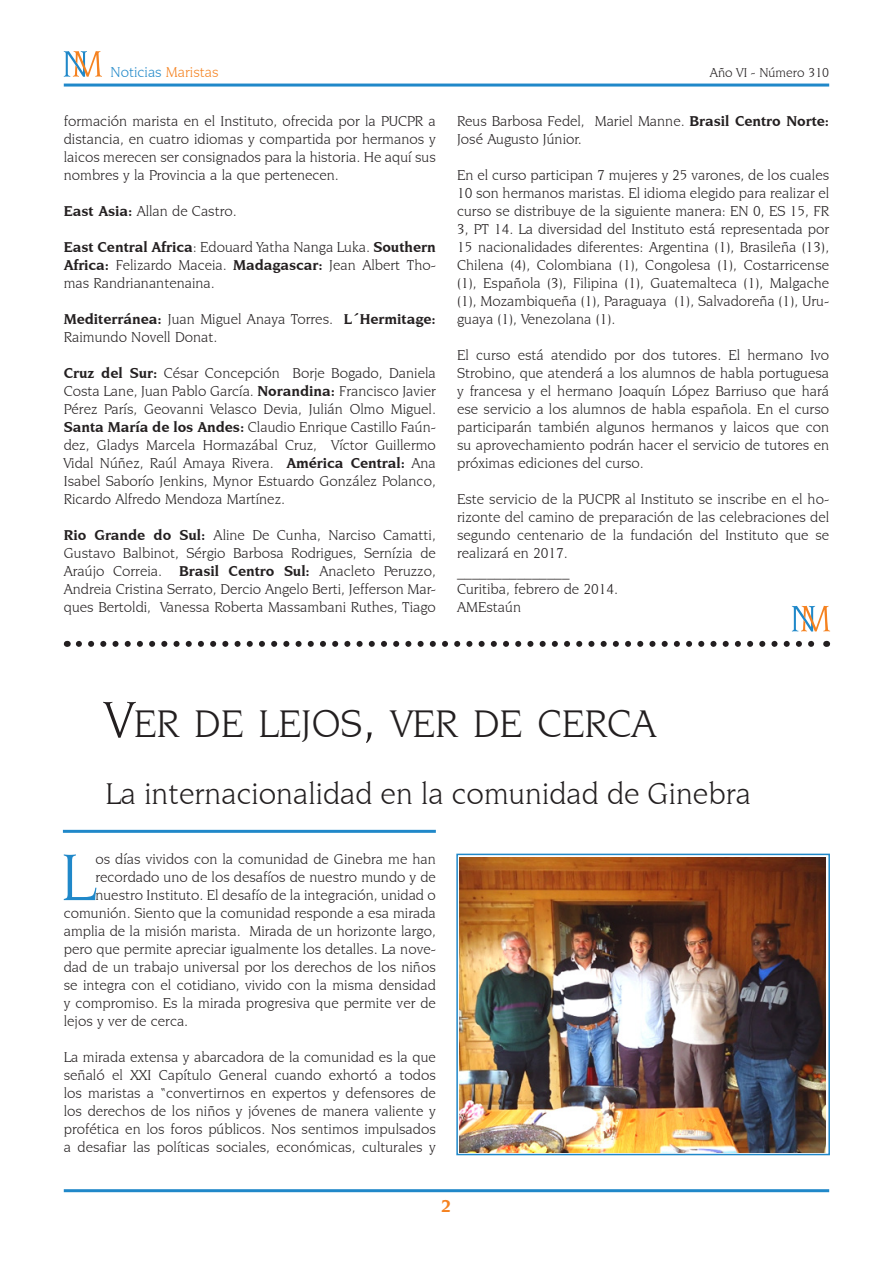
<style>
.page{position:relative;width:893px;height:1263px;background:#fff}
.page>*{position:absolute;margin:0;border:0;box-sizing:border-box;transform-origin:0 0}
.paragrafo4ComMaiuscu{font:70.2px "Novarese IT Cby BT";color:#2088c9}
.Titolo{font:40.5px "Novarese IT Cby BT";color:#231f20}
.Sottotitolo{font:31.5px "Novarese IT Cby BT";color:#231f20}
.Normale{font:700 18px "Novarese IT Cby BT";color:#f58220}
.paragrafo4{font:15px/18px "Novarese IT Cby BT";color:#231f20;text-align:justify}
.paragrafo4ComMaiuscu-2{font:15px "Novarese IT Cby BT";color:#231f20}
.paragrafoSemDopo{font:15px/18px "Novarese IT Cby BT";color:#231f20;text-align:justify}
.Normale-2{font:15px "Novarese IT Cby BT";color:#2088c9}
.Normale-3{font:13.5px "Novarese IT Cby BT";color:#231f20}
.s1{color:#f58220}
.s2{font-weight:700}
.s3{font-size:54px}
</style>
<div class="page">
<hr style="left:64px;top:84px;width:765px;height:3px;background:#2088c9">
<hr style="left:64px;top:1189px;width:765px;height:3px;background:#2088c9">
<svg style="left:64px;top:51px;width:38px;height:26px"></svg>
<hr style="left:63px;top:830px;width:373px;height:3px;background:#2088c9">
<svg style="left:79px;top:641px;width:736px;height:6px"></svg>
<svg style="left:792px;top:606px;width:38px;height:25px"></svg>
<img style="left:460px;top:858px;width:366px;height:294px">
<div style="left:456px;top:854px;width:374px;height:301px;border:2px solid #2088c9"></div>
<p class="Normale-2" style="left:111px;top:63px;width:110px">Noticias <span class="s1">Maristas</span></p>
<p class="Normale-3" style="left:710px;top:64px;width:121px">Año VI - Número 310</p>
<p class="paragrafo4" style="left:64px;top:112px;width:374px">formación marista en el Instituto, ofrecida por la PUCPR a distancia, en cuatro idiomas y compartida por hermanos y laicos merecen ser consignados para la historia. He aquí sus nombres y la Provincia a la que pertenecen.</p>
<p class="paragrafo4" style="left:64px;top:202px;width:174px"><span class="s2">East Asia:</span> Allan de Castro.</p>
<p class="paragrafo4" style="left:64px;top:238px;width:374px"><span class="s2">East Central Africa</span>: Edouard Yatha Nanga Luka. <span class="s2">Southern Africa:</span> Felizardo Maceia. <span class="s2">Madagascar:</span> Jean Albert Tho&shy;mas Randrianantenaina.</p>
<p class="paragrafo4" style="left:64px;top:310px;width:374px"><span class="s2">Mediterránea:</span> Juan Miguel Anaya Torres. <span class="s2">L´Hermitage:<br></span>Raimundo Novell Donat.</p>
<p class="paragrafo4" style="left:64px;top:364px;width:374px"><span class="s2">Cruz del Sur:</span> César Concepción Borje Bogado, Daniela Costa Lane, Juan Pablo García. <span class="s2">Norandina:</span> Francisco Javier Pérez París, Geovanni Velasco Devia, Julián Olmo Miguel.<br><span class="s2">Santa María de los Andes:</span> Claudio Enrique Castillo Faún&shy;dez, Gladys Marcela Hormazábal Cruz, Víctor Guillermo Vidal Núñez, Raúl Amaya Rivera. <span class="s2">América Central:</span> Ana Isabel Saborío Jenkins, Mynor Estuardo González Polanco, Ricardo Alfredo Mendoza Martínez.</p>
<p class="paragrafo4" style="left:64px;top:526px;width:374px"><span class="s2">Rio Grande do Sul:</span> Aline De Cunha, Narciso Camatti, Gustavo Balbinot, Sérgio Barbosa Rodrigues, Sernízia de Araújo Correia. <span class="s2">Brasil Centro Sul:</span> Anacleto Peruzzo, Andreia Cristina Serrato, Dercio Angelo Berti, Jefferson Mar&shy;ques Bertoldi, Vanessa Roberta Massambani Ruthes, Tiago</p>
<p class="paragrafo4" style="left:457px;top:112px;width:374px">Reus Barbosa Fedel, Mariel Manne. <span class="s2">Brasil Centro Norte:<br></span>José Augusto Júnior.</p>
<p class="paragrafo4" style="left:457px;top:166px;width:374px">En el curso participan 7 mujeres y 25 varones, de los cuales 10 son hermanos maristas. El idioma elegido para realizar el curso se distribuye de la siguiente manera: EN 0, ES 15, FR 3, PT 14. La diversidad del Instituto está representada por 15 nacionalidades diferentes: Argentina (1), Brasileña (13), Chilena (4), Colombiana (1), Congolesa (1), Costarricense (1), Española (3), Filipina (1), Guatemalteca (1), Malgache (1), Mozambiqueña (1), Paraguaya (1), Salvadoreña (1), Uru&shy;guaya (1), Venezolana (1).</p>
<p class="paragrafo4" style="left:457px;top:346px;width:374px">El curso está atendido por dos tutores. El hermano Ivo Strobino, que atenderá a los alumnos de habla portuguesa y francesa y el hermano Joaquín López Barriuso que hará ese servicio a los alumnos de habla española. En el curso participarán también algunos hermanos y laicos que con su aprovechamiento podrán hacer el servicio de tutores en próximas ediciones del curso.</p>
<p class="paragrafoSemDopo" style="left:457px;top:490px;width:374px">Este servicio de la PUCPR al Instituto se inscribe en el ho&shy;rizonte del camino de preparación de las celebraciones del segundo centenario de la fundación del Instituto que se realizará en 2017.</p>
<p class="paragrafoSemDopo" style="left:457px;top:562px;width:114px">_______________</p>
<p class="paragrafoSemDopo" style="left:457px;top:580px;width:162px">Curitiba, febrero de 2014.</p>
<p class="paragrafoSemDopo" style="left:457px;top:598px;width:66px">AMEstaún</p>
<p class="Titolo" style="left:105px;top:700px;width:552px"><span class="s3">V</span>ER DE LEJOS<span class="s3">,</span> VER DE CERCA</p>
<p class="Sottotitolo" style="left:105px;top:775px;width:647px">La internacionalidad en la comunidad de Ginebra</p>
<p class="paragrafo4ComMaiuscu" style="left:61px;top:835px;width:36px">L</p>
<p class="paragrafo4ComMaiuscu-2" style="left:95px;top:850px;width:342px">os días vividos con la comunidad de Ginebra me han</p>
<p class="paragrafo4ComMaiuscu-2" style="left:95px;top:868px;width:342px">recordado uno de los desafíos de nuestro mundo y de</p>
<p class="paragrafo4ComMaiuscu-2" style="left:95px;top:886px;width:342px">nuestro Instituto. El desafío de la integración, unidad o</p>
<p class="paragrafo4ComMaiuscu-2" style="left:64px;top:904px;width:374px">comunión. Siento que la comunidad responde a esa mirada</p>
<p class="paragrafo4ComMaiuscu-2" style="left:64px;top:922px;width:374px">amplia de la misión marista. Mirada de un horizonte largo,</p>
<p class="paragrafo4ComMaiuscu-2" style="left:64px;top:940px;width:374px">pero que permite apreciar igualmente los detalles. La nove-</p>
<p class="paragrafo4ComMaiuscu-2" style="left:64px;top:958px;width:374px">dad de un trabajo universal por los derechos de los niños</p>
<p class="paragrafo4ComMaiuscu-2" style="left:64px;top:976px;width:374px">se integra con el cotidiano, vivido con la misma densidad</p>
<p class="paragrafo4ComMaiuscu-2" style="left:64px;top:994px;width:374px">y compromiso. Es la mirada progresiva que permite ver de</p>
<p class="paragrafo4ComMaiuscu-2" style="left:64px;top:1012px;width:126px">lejos y ver de cerca.</p>
<p class="paragrafo4" style="left:64px;top:1048px;width:374px">La mirada extensa y abarcadora de la comunidad es la que señaló el XXI Capítulo General cuando exhortó a todos los maristas a “convertirnos en expertos y defensores de los derechos de los niños y jóvenes de manera valiente y profética en los foros públicos. Nos sentimos impulsados a desafiar las políticas sociales, económicas, culturales y</p>
<p class="Normale" style="left:441px;top:1195px;width:12px">2</p>
</div>
